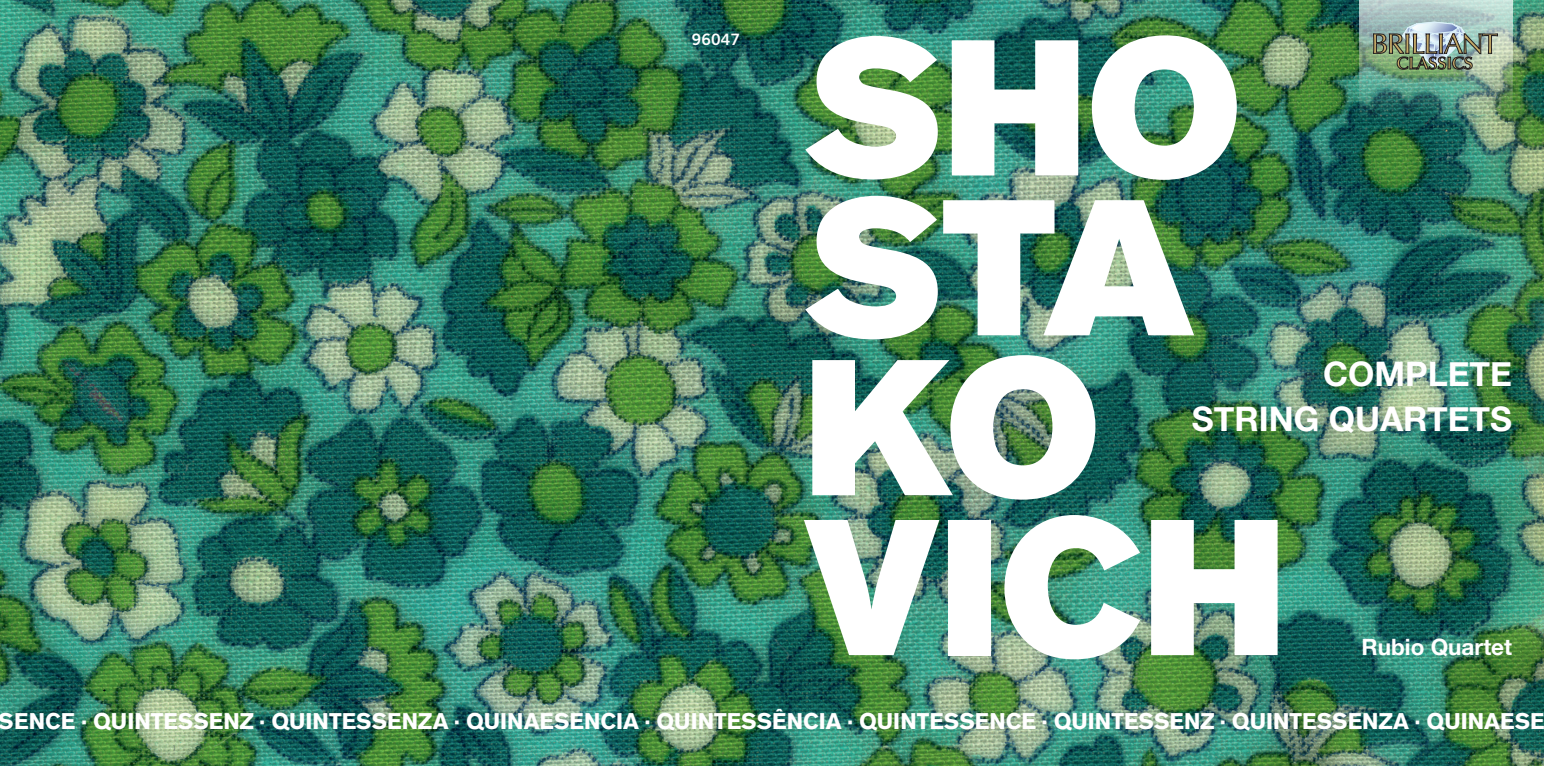
<style>
.page{position:relative;width:1544px;height:766px;background:#fff}
.page>*{position:absolute;margin:0;border:0;box-sizing:border-box;transform-origin:0 0}
.BC_1st_para_text{font:191.25px "Akzidenz Grotesk BQ Super";color:#fff}
.BC_1st_para_text-2{font:700 33.75px/45px "Helvetica Neue";color:#fff;text-align:right}
.BC_1st_para_text-3{font:700 22.5px "Akzidenz Grotesk BQ";color:#fff}
.BC_1st_para_text-4{font:700 22.5px "Helvetica Neue";color:#fff}
.t1{font:15.75px "Trade Gothic Bold Two";color:#fff}
</style>
<div class="page">
<img style="left:0;top:0;width:1543px;height:765px">
<img style="left:1359px;top:0;width:153px;height:121px">
<img style="left:1373px;top:22px;width:124px;height:48px">
<p class="t1" style="left:692px;top:29px;width:50px">96047</p>
<p class="BC_1st_para_text" style="left:804px;top:-3px;width:440px">SHO</p>
<p class="BC_1st_para_text" style="left:804px;top:157px;width:393px">STA</p>
<p class="BC_1st_para_text" style="left:804px;top:317px;width:298px">KO</p>
<p class="BC_1st_para_text" style="left:804px;top:477px;width:484px">VICH</p>
<p class="BC_1st_para_text-2" style="left:1192px;top:352px;width:322px">COMPLETE<br>STRING QUARTETS</p>
<p class="BC_1st_para_text-4" style="left:1361px;top:629px;width:152px">Rubio Quartet</p>
<p class="BC_1st_para_text-3" style="left:-1px;top:707px;width:1547px">SENCE · QUINTESSENZ · QUINTESSENZA · QUINAESENCIA · QUINTESSÊNCIA · QUINTESSENCE · QUINTESSENZ · QUINTESSENZA · QUINAESE</p>
</div>
